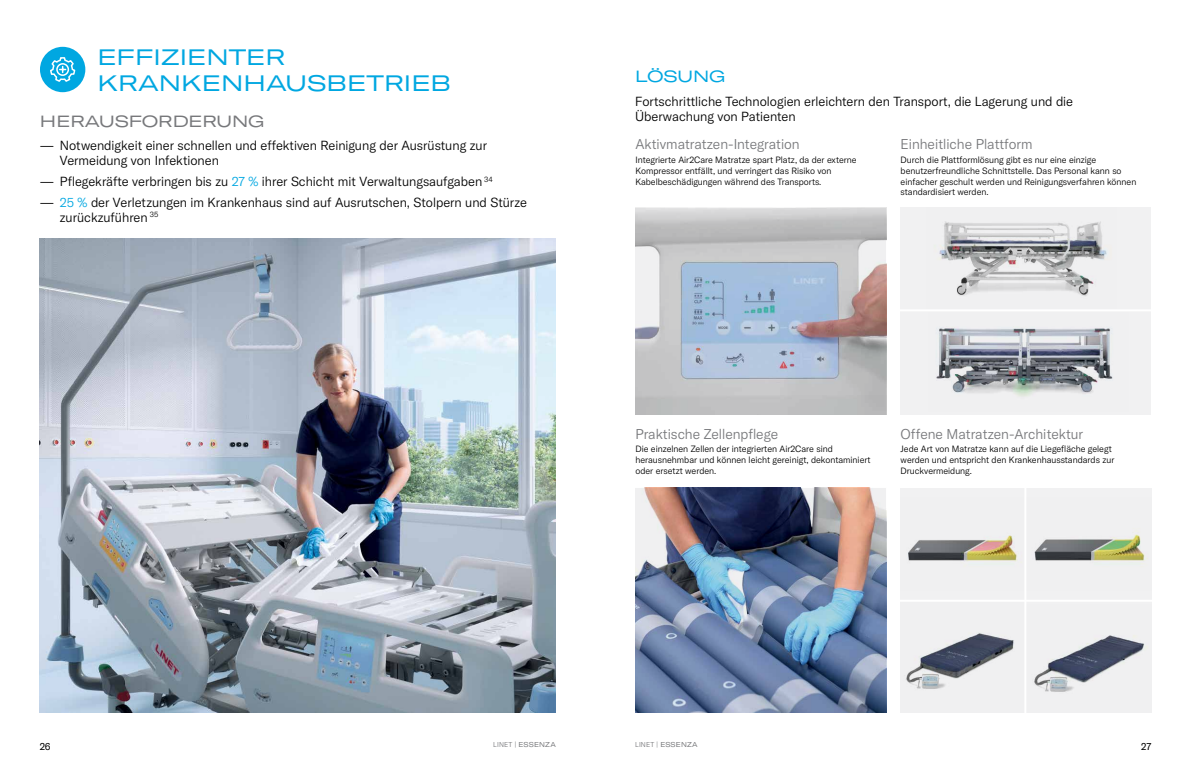
<style>
.page{position:relative;width:1191px;height:766px;background:#fff}
.page>*{position:absolute;margin:0;border:0;box-sizing:border-box;transform-origin:0 0}
.t1{font:22px/26.4px "GT America Exp Rg";color:#00a7e1}
.t2{font:16px "GT America Exp Rg";color:#77787b}
.t3{font:16px "GT America Exp Rg";color:#00a7e1}
.t4{font:300 14px "GT America";color:#77787b}
.t5{font:300 13px/15px "GT America";color:#000}
.t6{font:10px "GT America";color:#000}
.t7{font:300 9px/10.8px "GT America";color:#000}
.t8{font:expanded 7px "GT America";letter-spacing:.025em;color:#77787b}
.s1{color:#00a7e1}
.s2{font-weight:300;font-stretch:normal}
</style>
<div class="page">
<img style="left:635px;top:208px;width:251px;height:206px">
<img style="left:635px;top:488px;width:251px;height:223px">
<div style="left:900px;top:208px;width:251px;height:107px;background:#f1f1f2"></div>
<img style="left:939px;top:221px;width:168px;height:75px">
<div style="left:900px;top:312px;width:251px;height:102px;background:#f1f1f2"></div>
<img style="left:936px;top:328px;width:177px;height:69px">
<div style="left:900px;top:488px;width:125px;height:112px;background:#f1f1f2"></div>
<img style="left:908px;top:535px;width:109px;height:27px">
<img style="left:900px;top:602px;width:124px;height:109px">
<svg style="left:1027px;top:488px;width:124px;height:111px;fill:#f0f0f1"></svg>
<div style="left:1025px;top:600px;width:126px;height:111px;background:#f1f1f2"></div>
<img style="left:1034px;top:635px;width:113px;height:57px">
<hr style="left:893px;top:309px;width:275px;height:2px;background:#fff">
<hr style="left:893px;top:599px;width:275px;height:2px;background:#fff">
<hr style="left:1024px;top:462px;width:2px;height:276px;background:#fff">
<div style="left:40px;top:47px;width:45px;height:45px;background:#00a7e1;border-radius:50%"></div>
<svg style="left:50px;top:57px;width:26px;height:25px"></svg>
<img style="left:40px;top:238px;width:516px;height:473px">
<h1 class="t1" style="left:97px;top:43px;width:355px">EFFIZIENTER<br>KRANKENHAUSBETRIEB</h1>
<h2 class="t2" style="left:40px;top:111px;width:226px">HERAUSFORDERUNG</h2>
<h3 class="t5" style="left:60px;top:138px;width:429px;text-indent:-20px">— Notwendigkeit einer schnellen und effektiven Reinigung der Ausrüstung zur<br>Vermeidung von Infektionen</h3>
<h3 class="t5" style="left:40px;top:174px;width:454px">— Pflegekräfte verbringen bis zu <span class="s1">27 %</span> ihrer Schicht mit Verwaltungsaufgaben <sup>34</sup></h3>
<h3 class="t5" style="left:60px;top:194px;width:469px;text-indent:-20px">— <span class="s1">25 %</span> der Verletzungen im Krankenhaus sind auf Ausrutschen, Stolpern und Stürze zurückzuführen <sup>35</sup></h3>
<h2 class="t3" style="left:635px;top:66px;width:92px">LÖSUNG</h2>
<h3 class="t5" style="left:635px;top:93px;width:439px;line-height:15.6px">Fortschrittliche Technologien erleichtern den Transport, die Lagerung und die<br>Überwachung von Patienten</h3>
<h3 class="t4" style="left:635px;top:136px;width:166px">Aktivmatratzen-Integration</h3>
<p class="t7" style="left:635px;top:154px;width:223px">Integrierte Air2Care Matratze spart Platz, da der externe<br>Kompressor entfällt, und verringert das Risiko von<br>Kabelbeschädigungen während des Transports.</p>
<h3 class="t4" style="left:900px;top:136px;width:134px">Einheitliche Plattform</h3>
<p class="t7" style="left:900px;top:154px;width:237px">Durch die Plattformlösung gibt es nur eine einzige benutzerfreundliche Schnittstelle. Das Personal kann so einfacher geschult werden und Reinigungsverfahren können standardisiert werden.</p>
<h3 class="t4" style="left:635px;top:425px;width:144px">Praktische Zellenpflege</h3>
<p class="t7" style="left:635px;top:443px;width:237px">Die einzelnen Zellen der integrierten Air2Care sind herausnehmbar und können leicht gereinigt, dekontaminiert oder ersetzt werden.</p>
<h3 class="t4" style="left:900px;top:425px;width:184px">Offene Matratzen-Architektur</h3>
<p class="t7" style="left:900px;top:443px;width:215px">Jede Art von Matratze kann auf die Liegefläche gelegt werden und entspricht den Krankenhausstandards zur<br>Druckvermeidung.</p>
<p class="t6" style="left:40px;top:740px;width:12px">26</p>
<p class="t8" style="left:493px;top:740px;width:64px"><span class="s2">LINET |</span> ESSENZA</p>
<p class="t8" style="left:635px;top:740px;width:64px"><span class="s2">LINET |</span> ESSENZA</p>
<p class="t6" style="left:1141px;top:740px;width:12px">27</p>
</div>
